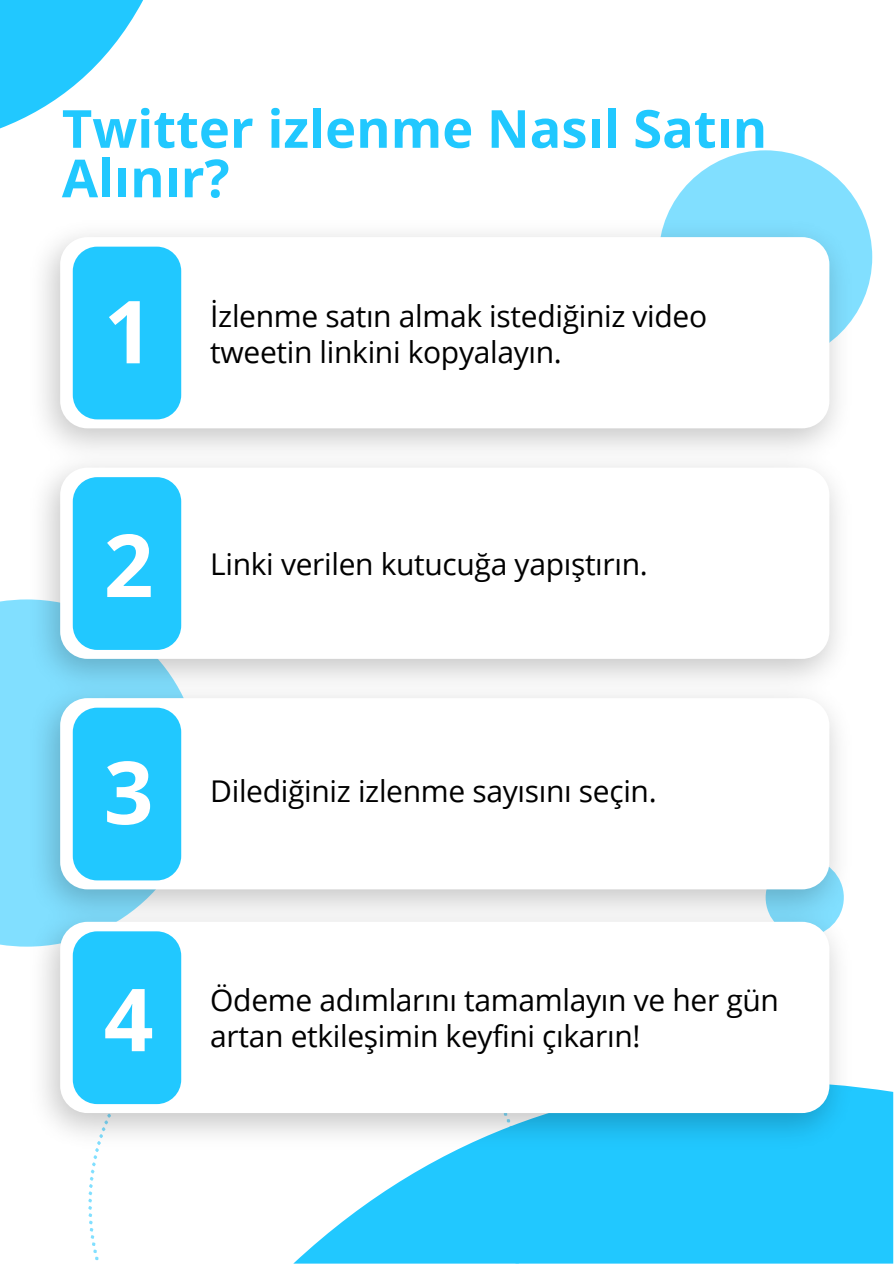
<style>
.page{position:relative;width:894px;height:1264px;background:#fff}
.page>*{position:absolute;margin:0;border:0;box-sizing:border-box;transform-origin:0 0}
.t1{font:700 87px "Open Sans";color:#fff}
.t2{font:700 52.5px/49.5px "Open Sans";color:#21c8ff}
.t3{font:30px/36px "Open Sans";letter-spacing:-.01em;color:#000}
</style>
<div class="page">
<svg style="left:667px;top:150px;width:205px;height:165px;fill:#81dfff"></svg>
<div style="left:0;top:599px;width:201px;height:347px;background:#81dfff"></div>
<svg style="left:294px;top:1087px;width:599px;height:176px;background:#3aceff"></svg>
<svg style="left:0;top:0;width:143px;height:128px"></svg>
<img style="left:25px;top:216px;width:830px;height:937px">
<div style="left:60px;top:237px;width:769px;height:191px;background:#fff;border-radius:27px"></div>
<div style="left:73px;top:247px;width:108px;height:172px;background:#21c8ff;border-radius:24px"></div>
<div style="left:60px;top:467px;width:769px;height:192px;background:#fff;border-radius:27px"></div>
<div style="left:73px;top:477px;width:108px;height:173px;background:#21c8ff;border-radius:24px"></div>
<div style="left:60px;top:698px;width:769px;height:191px;background:#fff;border-radius:27px"></div>
<div style="left:73px;top:707px;width:108px;height:173px;background:#21c8ff;border-radius:24px"></div>
<div style="left:60px;top:921px;width:769px;height:192px;background:#fff;border-radius:27px"></div>
<div style="left:73px;top:931px;width:108px;height:173px;background:#21c8ff;border-radius:24px"></div>
<h2 class="t2" style="left:62px;top:103px;width:706px">Twitter izlenme Nasıl Satın<br>Alınır?</h2>
<h1 class="t1" style="left:104px;top:270px;width:51px">1</h1>
<p class="t3" style="left:210px;top:298px;width:498px">İzlenme satın almak istediğiniz video tweetin linkini kopyalayın.</p>
<h1 class="t1" style="left:104px;top:504px;width:51px">2</h1>
<p class="t3" style="left:210px;top:545px;width:439px">Linki verilen kutucuğa yapıştırın.</p>
<h1 class="t1" style="left:104px;top:731px;width:51px">3</h1>
<p class="t3" style="left:210px;top:772px;width:448px">Dilediğiniz izlenme sayısını seçin.</p>
<h1 class="t1" style="left:104px;top:958px;width:51px">4</h1>
<p class="t3" style="left:210px;top:981px;width:570px">Ödeme adımlarını tamamlayın ve her gün artan etkileşimin keyfini çıkarın!</p>
</div>
